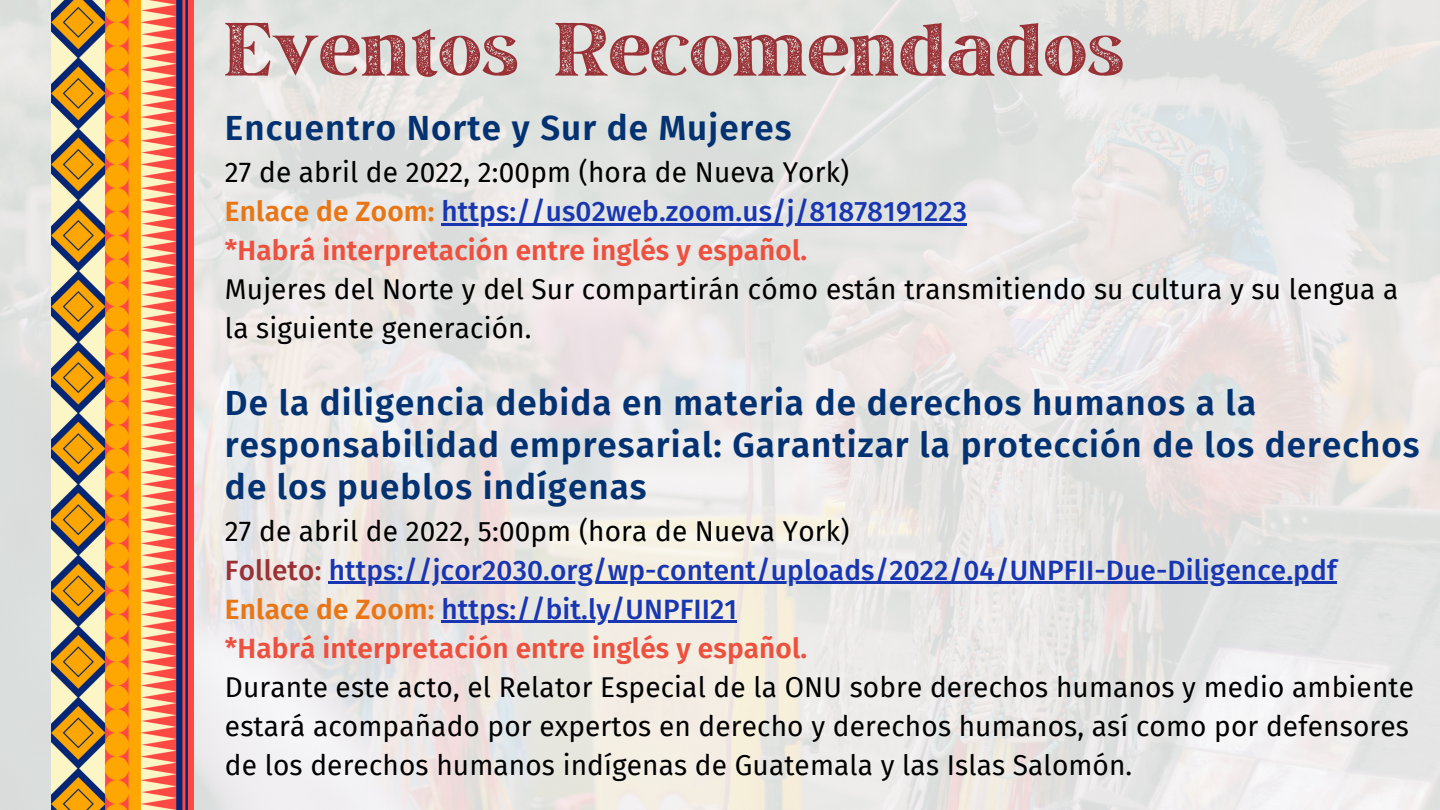
<style>
.page{position:relative;width:1440px;height:810px;background:#fff}
.page>*{position:absolute;margin:0;border:0;box-sizing:border-box;transform-origin:0 0}
.t1{font:90px "March Rough";color:#993136}
.t2{font:600 35px/42px "Fira Sans";letter-spacing:.03em;color:#033272}
.t3{font:28px/39px "Fira Sans";letter-spacing:.005em;color:#000}
.t4{font:500 28px "Fira Sans";letter-spacing:.005em;color:#1836b2}
.t5{font:600 28px "Fira Sans";letter-spacing:.005em;color:#ee503e}
.s1{font-weight:600;color:#e87616}
.s2{color:#993136}
</style>
<div class="page">
<img style="left:0;top:0;width:1440px;height:810px">
<img style="left:52px;top:0;width:142px;height:810px">
<hr style="left:442px;top:223px;width:525px;height:2px;background:#1836b2">
<hr style="left:329px;top:582px;width:1008px;height:2px;background:#1836b2">
<hr style="left:442px;top:621px;width:295px;height:2px;background:#1836b2">
<p class="t1" style="left:225px;top:8px;width:901px">Eventos Recomendados</p>
<p class="t2" style="left:225px;top:108px;width:568px">Encuentro Norte y Sur de Mujeres</p>
<p class="t3" style="left:225px;top:154px;width:626px">27 de abril de 2022, 2:00pm (hora de Nueva York)</p>
<p class="t4" style="left:225px;top:195px;width:744px"><span class="s1">Enlace de Zoom:</span> https://us02web.zoom.us/j/81878191223</p>
<p class="t5" style="left:225px;top:234px;width:584px">*Habrá interpretación entre inglés y español.</p>
<p class="t3" style="left:225px;top:271px;width:1175px">Mujeres del Norte y del Sur compartirán cómo están transmitiendo su cultura y su lengua a la siguiente generación.</p>
<p class="t2" style="left:225px;top:382px;width:1196px">De la diligencia debida en materia de derechos humanos a la responsabilidad empresarial: Garantizar la protección de los derechos de los pueblos indígenas</p>
<p class="t3" style="left:225px;top:512px;width:626px">27 de abril de 2022, 5:00pm (hora de Nueva York)</p>
<p class="t4" style="left:225px;top:554px;width:1113px"><span class="s2">Folleto:</span> https://jcor2030.org/wp-content/uploads/2022/04/UNPFII-Due-Diligence.pdf</p>
<p class="t4" style="left:225px;top:593px;width:514px"><span class="s1">Enlace de Zoom:</span> https://bit.ly/UNPFII21</p>
<p class="t5" style="left:225px;top:632px;width:584px">*Habrá interpretación entre inglés y español.</p>
<p class="t3" style="left:225px;top:668px;width:1191px">Durante este acto, el Relator Especial de la ONU sobre derechos humanos y medio ambiente estará acompañado por expertos en derecho y derechos humanos, así como por defensores de los derechos humanos indígenas de Guatemala y las Islas Salomón.</p>
</div>
